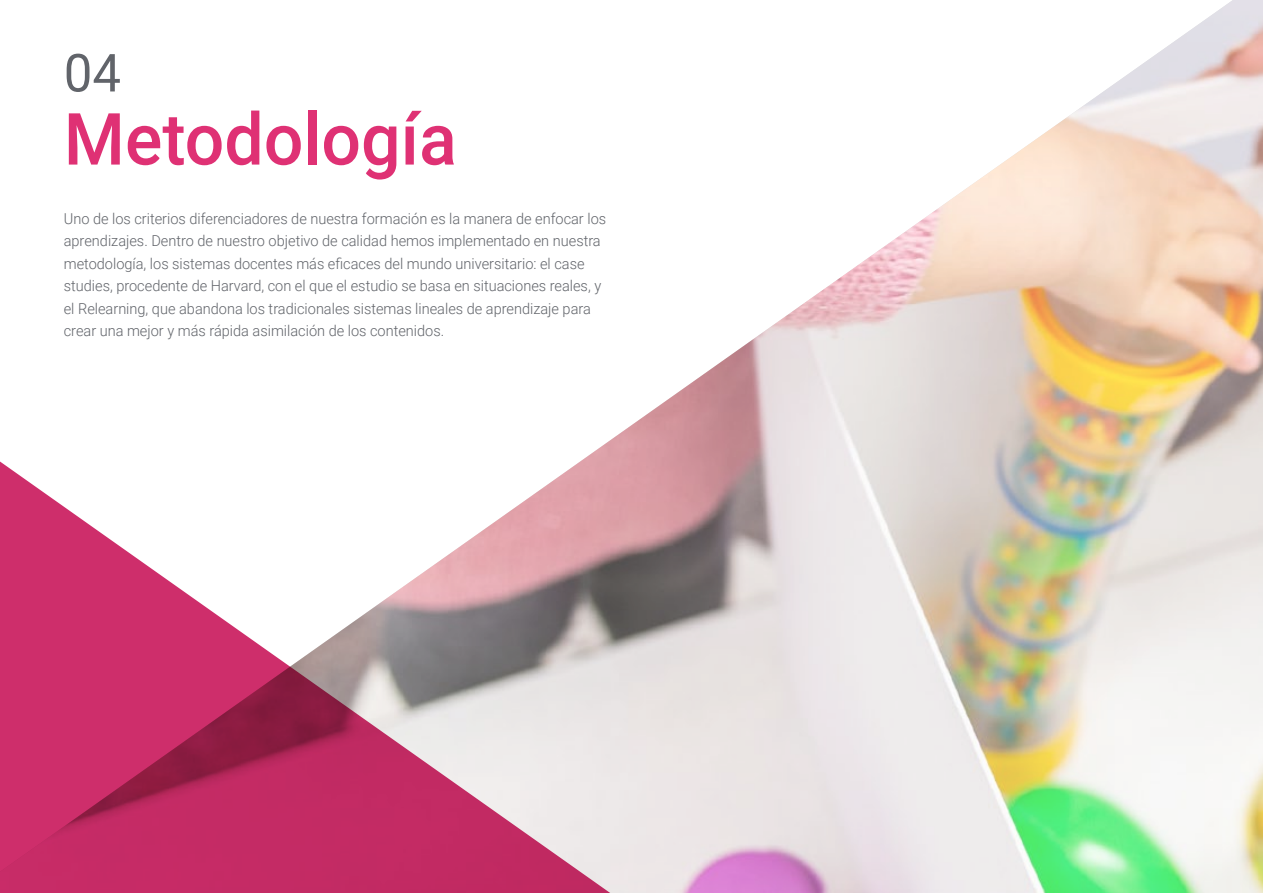
<style>
.page{position:relative;width:1263px;height:893px;background:#fff}
.page>*{position:absolute;margin:0;border:0;box-sizing:border-box;transform-origin:0 0}
.t1{font:500 72px "Roboto";color:#df3174}
.t2{font:52.5px "Roboto";color:#61646a}
.t3{font:300 15px/22.5px "Roboto";color:#61646a}
</style>
<div class="page">
<img style="left:602px;top:0;width:661px;height:893px">
<svg style="left:0;top:446px;width:640px;height:447px"></svg>
<h2 class="t2" style="left:64px;top:36px;width:59px">04</h2>
<h1 class="t1" style="left:64px;top:89px;width:394px">Metodología</h1>
<p class="t3" style="left:64px;top:207px;width:544px">Uno de los criterios diferenciadores de nuestra formación es la manera de enfocar los aprendizajes. Dentro de nuestro objetivo de calidad hemos implementado en nuestra metodología, los sistemas docentes más eficaces del mundo universitario: el case studies, procedente de Harvard, con el que el estudio se basa en situaciones reales, y el Relearning, que abandona los tradicionales sistemas lineales de aprendizaje para crear una mejor y más rápida asimilación de los contenidos.</p>
</div>
